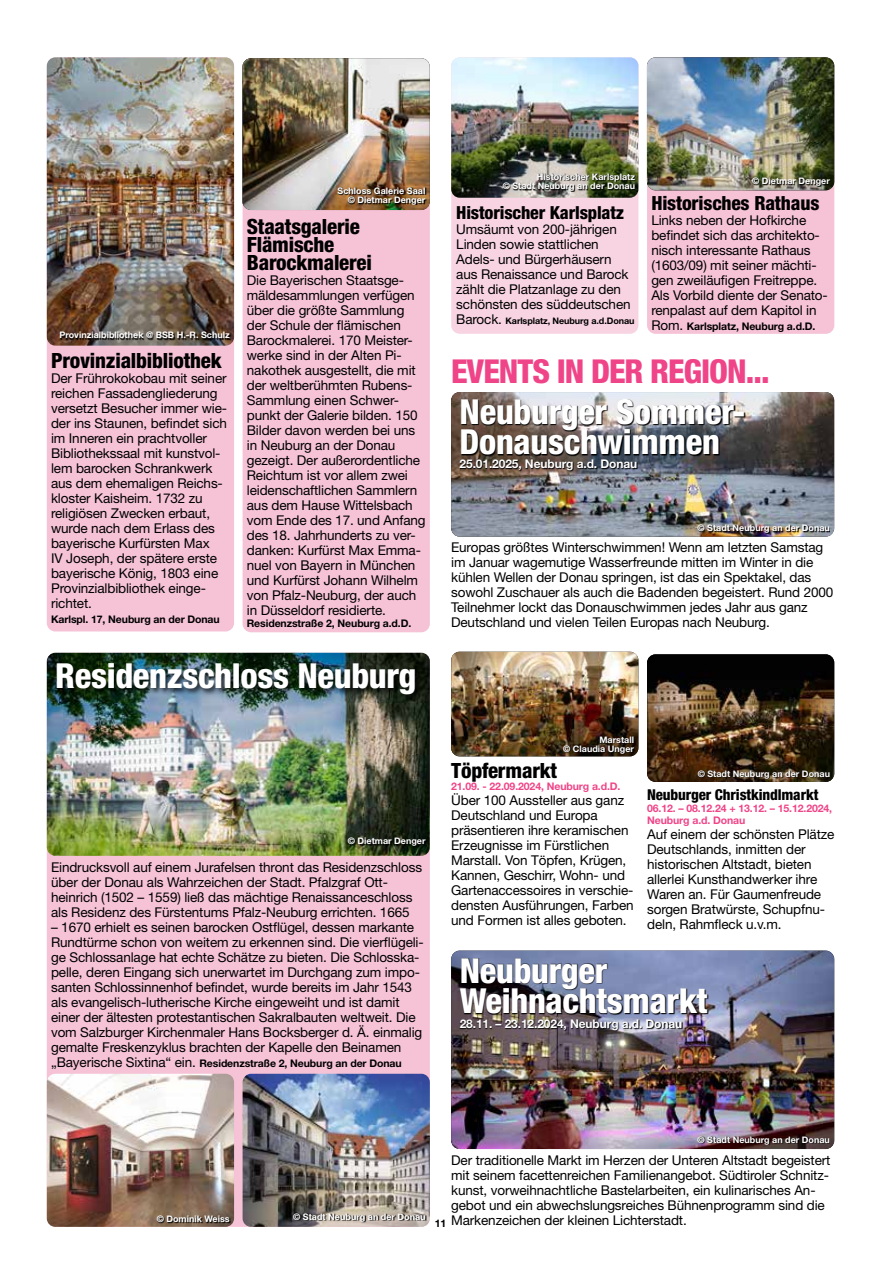
<style>
.page{position:relative;width:881px;height:1263px;background:#fff}
.page>*{position:absolute;margin:0;border:0;box-sizing:border-box;transform-origin:0 0}
.t1{font:800 condensed 34.5px/30px "Helvetica Neue LT";letter-spacing:-.01em;color:#fff}
.t2{font:800 condensed 33px "Helvetica Neue LT";letter-spacing:-.03em;color:#f04488}
.t3{font:800 condensed 21px/18px "Helvetica Neue LT";letter-spacing:-.01em;color:#000}
.t4{font:800 condensed 19.5px "Helvetica Neue LT";letter-spacing:-.01em;color:#000}
.t5{font:800 condensed 18px "Helvetica Neue LT";letter-spacing:-.01em;color:#000}
.t6{font:800 condensed 15px "Helvetica Neue LT";letter-spacing:-.01em;color:#000}
.t7{font:13.5px/15px "Helvetica Neue LT";letter-spacing:-.01em;color:#000}
.t8{font:700 12px "Helvetica Neue LT";letter-spacing:-.01em;color:#fff}
.t9{font:700 10.5px "Helvetica Neue LT";letter-spacing:-.01em;color:#000}
.t10{font:700 10.5px/12px "Helvetica Neue LT";letter-spacing:-.01em;color:#f04488}
.t11{font:700 9px/9px "Helvetica Neue LT";color:#fff;text-align:right}
.t12{font:700 9px "Helvetica Neue LT";letter-spacing:-.01em;color:#000}
.s1{font-weight:400;font-size:13.5px}
</style>
<div class="page">
<div style="left:47px;top:653px;width:382px;height:574px;background:#f5c2d6;border-radius:9px"></div>
<img style="left:47px;top:653px;width:382px;height:203px">
<svg style="left:348px;top:838px;width:79px;height:9px"></svg>
<img style="left:47px;top:1074px;width:187px;height:153px">
<img style="left:242px;top:1074px;width:187px;height:153px">
<svg style="left:157px;top:1216px;width:74px;height:7px"></svg>
<svg style="left:294px;top:1213px;width:132px;height:10px"></svg>
<div style="left:55px;top:661px;width:366px;height:41px;background:#000;opacity:.75"></div>
<div style="left:646px;top:57px;width:187px;height:277px;background:#f5c2d6;border-radius:9px"></div>
<img style="left:646px;top:57px;width:187px;height:133px">
<svg style="left:752px;top:177px;width:78px;height:9px"></svg>
<div style="left:451px;top:57px;width:187px;height:277px;background:#f8d4e2;border-radius:9px"></div>
<img style="left:451px;top:57px;width:187px;height:141px">
<svg style="left:503px;top:174px;width:133px;height:18px;background:#5b5e4f"></svg>
<img style="left:451px;top:951px;width:382px;height:198px">
<svg style="left:697px;top:1135px;width:132px;height:10px"></svg>
<img style="left:459px;top:958px;width:249px;height:73px">
<img style="left:647px;top:654px;width:186px;height:128px">
<svg style="left:697px;top:770px;width:132px;height:9px"></svg>
<img style="left:451px;top:392px;width:382px;height:145px">
<img style="left:459px;top:399px;width:286px;height:72px">
<svg style="left:697px;top:524px;width:132px;height:9px"></svg>
<img style="left:451px;top:652px;width:187px;height:104px">
<svg style="left:563px;top:736px;width:71px;height:18px"></svg>
<div style="left:242px;top:58px;width:187px;height:574px;background:#f5c2d6;border-radius:9px"></div>
<img style="left:242px;top:58px;width:187px;height:152px">
<svg style="left:337px;top:187px;width:89px;height:18px;background:#5e4021"></svg>
<div style="left:47px;top:57px;width:187px;height:574px;background:#f5c2d6;border-radius:9px"></div>
<img style="left:47px;top:57px;width:187px;height:289px">
<svg style="left:60px;top:332px;width:171px;height:8px"></svg>
<p class="t11" style="left:59px;top:330px;width:172px">Provinzialbibliothek @ BSB H.-R. Schulz</p>
<h3 class="t3" style="left:51px;top:351px;width:172px">Provinzialbibliothek</h3>
<p class="t7" style="left:51px;top:370px;width:177px">Der Frührokokobau mit seiner reichen Fassadengliederung versetzt Besucher immer wie&shy;der ins Staunen, befindet sich im Inneren ein prachtvoller<br>Bibliothekssaal mit kunstvol&shy;lem barocken Schrankwerk aus dem ehemaligen Reichs&shy;kloster Kaisheim. 1732 zu religiösen Zwecken erbaut, wurde nach dem Erlass des bayerische Kurfürsten Max<br>IV Joseph, der spätere erste bayerische König, 1803 eine<br>Provinzialbibliothek einge&shy;richtet.</p>
<p class="t9" style="left:51px;top:613px;width:170px">Karlspl. 17, Neuburg an der Donau</p>
<p class="t11" style="left:337px;top:186px;width:89px">Schloss Galerie Saal © Dietmar Denger</p>
<h3 class="t3" style="left:247px;top:217px;width:126px">Staatsgalerie<br>Flämische<br>Barockmalerei</h3>
<p class="t7" style="left:247px;top:272px;width:180px">Die Bayerischen Staatsge&shy;mäldesammlungen verfügen über die größte Sammlung der Schule der flämischen<br>Barockmalerei. 170 Meister&shy;werke sind in der Alten Pi&shy;nakothek ausgestellt, die mit der weltberühmten Rubens-<br>Sammlung einen Schwer&shy;punkt der Galerie bilden. 150<br>Bilder davon werden bei uns in Neuburg an der Donau gezeigt. Der außerordentliche<br>Reichtum ist vor allem zwei leidenschaftlichen Sammlern aus dem Hause Wittelsbach vom Ende des 17. und Anfang des 18. Jahrhunderts zu ver&shy;danken: Kurfürst Max Emma&shy;nuel von Bayern in München und Kurfürst Johann Wilhelm von Pfalz-Neuburg, der auch in Düsseldorf residierte.</p>
<p class="t9" style="left:247px;top:616px;width:166px">Residenzstraße 2, Neuburg a.d.D.</p>
<h1 class="t1" style="left:55px;top:660px;width:362px">Residenzschloss Neuburg</h1>
<p class="t11" style="left:348px;top:836px;width:79px">© Dietmar Denger</p>
<p class="t7" style="left:51px;top:859px;width:372px">Eindrucksvoll auf einem Jurafelsen thront das Residenzschloss über der Donau als Wahrzeichen der Stadt. Pfalzgraf Ott&shy;heinrich (1502 – 1559) ließ das mächtige Renaissanceschloss als Residenz des Fürstentums Pfalz-Neuburg errichten. 1665</p>
<p class="t7" style="left:51px;top:919px;width:374px">– 1670 erhielt es seinen barocken Ostflügel, dessen markante Rundtürme schon von weitem zu erkennen sind. Die vierflügeli&shy;ge Schlossanlage hat echte Schätze zu bieten. Die Schlosska&shy;pelle, deren Eingang sich unerwartet im Durchgang zum impo&shy;santen Schlossinnenhof befindet, wurde bereits im Jahr 1543 als evangelisch-lutherische Kirche eingeweiht und ist damit einer der ältesten protestantischen Sakralbauten weltweit. Die vom Salzburger Kirchenmaler Hans Bocksberger d. Ä. einmalig gemalte Freskenzyklus brachten der Kapelle den Beinamen</p>
<p class="t9" style="left:51px;top:1056px;width:352px"><span class="s1">„Bayerische Sixtina“ ein.</span> Residenzstraße 2, Neuburg an der Donau</p>
<p class="t11" style="left:502px;top:172px;width:134px">Historischer Karlsplatz<br>© Stadt Neuburg an der Donau</p>
<h3 class="t5" style="left:456px;top:201px;width:169px">Historischer Karlsplatz</h3>
<p class="t7" style="left:456px;top:221px;width:176px">Umsäumt von 200-jährigen<br>Linden sowie stattlichen<br>Adels- und Bürgerhäusern aus Renaissance und Barock zählt die Platzanlage zu den schönsten des süddeutschen</p>
<p class="t12" style="left:456px;top:315px;width:179px"><span class="s1">Barock.</span> Karlsplatz, Neuburg a.d.Donau</p>
<p class="t11" style="left:751px;top:176px;width:79px">© Dietmar Denger</p>
<h3 class="t4" style="left:651px;top:191px;width:169px">Historisches Rathaus</h3>
<p class="t7" style="left:651px;top:213px;width:178px">Links neben der Hofkirche befindet sich das architekto&shy;nisch interessante Rathaus (1603/09) mit seiner mächti&shy;gen zweiläufigen Freitreppe.<br>Als Vorbild diente der Senato&shy;renpalast auf dem Kapitol in</p>
<p class="t9" style="left:651px;top:320px;width:165px"><span class="s1">Rom.</span> Karlsplatz, Neuburg a.d.D.</p>
<h2 class="t2" style="left:451px;top:350px;width:320px">EVENTS IN DER REGION...</h2>
<h1 class="t1" style="left:459px;top:396px;width:287px">Neuburger Sommer-<br>Donauschwimmen</h1>
<p class="t8" style="left:459px;top:456px;width:179px">25.01.2025, Neuburg a.d. Donau</p>
<p class="t11" style="left:697px;top:523px;width:134px">© Stadt Neuburg an der Donau</p>
<p class="t7" style="left:451px;top:539px;width:383px">Europas größtes Winterschwimmen! Wenn am letzten Samstag im Januar wagemutige Wasserfreunde mitten im Winter in die kühlen Wellen der Donau springen, ist das ein Spektakel, das sowohl Zuschauer als auch die Badenden begeistert. Rund 2000<br>Teilnehmer lockt das Donauschwimmen jedes Jahr aus ganz Deutschland und vielen Teilen Europas nach Neuburg.</p>
<p class="t11" style="left:563px;top:735px;width:72px">Marstall<br>© Claudia Unger</p>
<h3 class="t3" style="left:451px;top:761px;width:107px">Töpfermarkt</h3>
<p class="t10" style="left:451px;top:780px;width:171px">21.09. - 22.09.2024, Neuburg a.d.D.</p>
<p class="t7" style="left:451px;top:792px;width:184px">Über 100 Aussteller aus ganz<br>Deutschland und Europa präsentieren ihre keramischen<br>Erzeugnisse im Fürstlichen<br>Marstall. Von Töpfen, Krügen,<br>Kannen, Geschirr, Wohn- und<br>Gartenaccessoires in verschie&shy;densten Ausführungen, Farben und Formen ist alles geboten.</p>
<p class="t11" style="left:697px;top:769px;width:134px">© Stadt Neuburg an der Donau</p>
<p class="t6" style="left:647px;top:786px;width:173px">Neuburger Christkindlmarkt</p>
<p class="t10" style="left:647px;top:802px;width:186px">06.12. – 08.12.24 + 13.12. – 15.12.2024,<br>Neuburg a.d. Donau</p>
<p class="t7" style="left:647px;top:827px;width:189px">Auf einem der schönsten Plätze<br>Deutschlands, inmitten der historischen Altstadt, bieten allerlei Kunsthandwerker ihre<br>Waren an. Für Gaumenfreude sorgen Bratwürste, Schupfnu&shy;deln, Rahmfleck u.v.m.</p>
<h1 class="t1" style="left:459px;top:955px;width:249px">Neuburger<br>Weihnachtsmarkt</h1>
<p class="t8" style="left:459px;top:1016px;width:224px">28.11. – 23.12.2024, Neuburg a.d. Donau</p>
<p class="t11" style="left:157px;top:1214px;width:74px">© Dominik Weiss</p>
<p class="t11" style="left:293px;top:1211px;width:134px">© Stadt Neuburg an der Donau</p>
<p class="t11" style="left:697px;top:1134px;width:134px">© Stadt Neuburg an der Donau</p>
<p class="t7" style="left:451px;top:1152px;width:380px">Der traditionelle Markt im Herzen der Unteren Altstadt begeistert mit seinem facettenreichen Familienangebot. Südtiroler Schnitz&shy;kunst, vorweihnachtliche Bastelarbeiten, ein kulinarisches An&shy;gebot und ein abwechslungsreiches Bühnenprogramm sind die Markenzeichen der kleinen Lichterstadt.</p>
<p class="t9" style="left:434px;top:1216px;width:13px">11</p>
</div>
